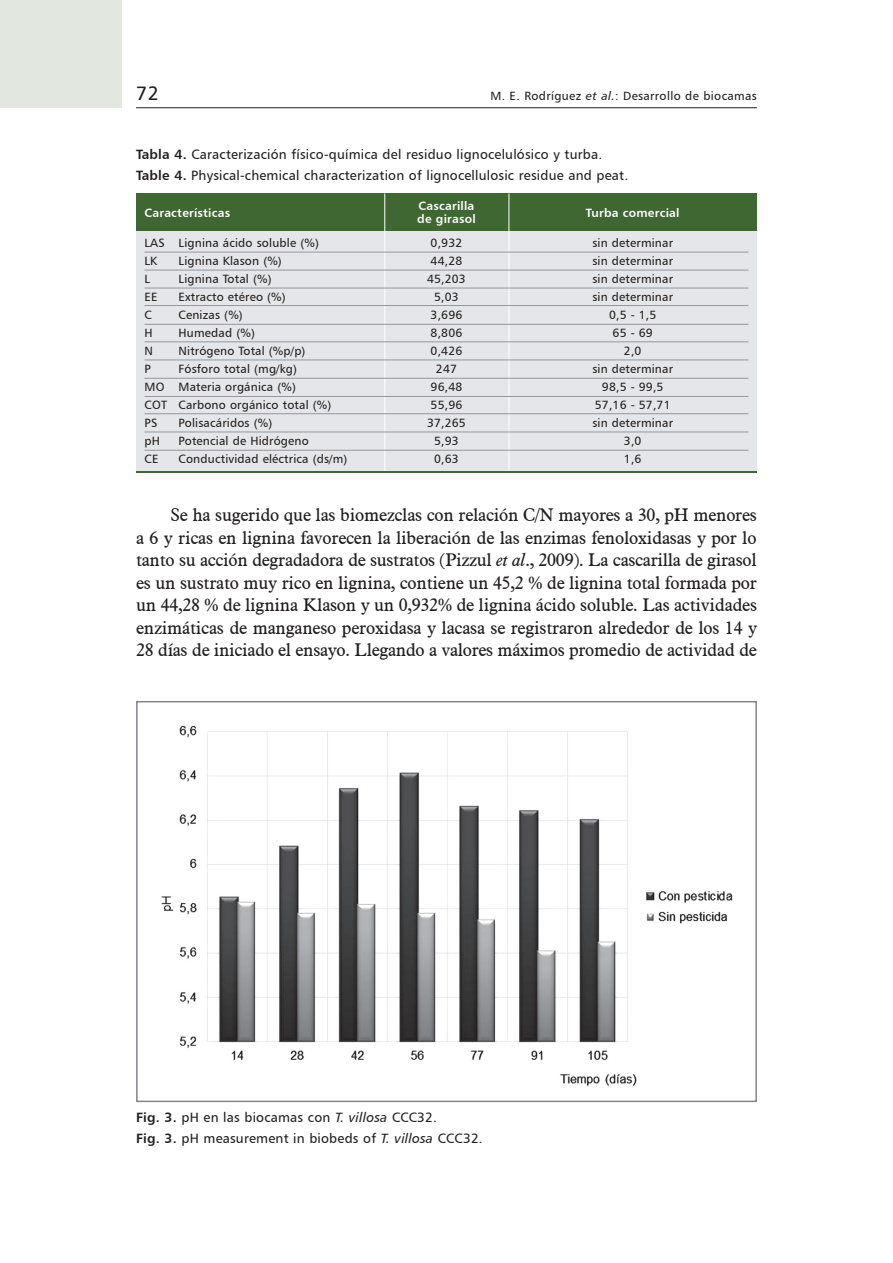
<style>
.page{position:relative;width:893px;height:1263px;background:#fff}
.page>*{position:absolute;margin:0;border:0;box-sizing:border-box;transform-origin:0 0}
.t1{font:19.5px "Humanist 777 BT Roman B";color:#231f20}
.texto_central{font:18px/22.5px "Aldine 721 BT";letter-spacing:-.02em;color:#231f20;text-align:justify}
.epigrafe{font:13.5px "Humanist 777 BT Roman B";letter-spacing:.015em;color:#231f20}
.epigrafe-2{font:12px "Humanist 777 BT Roman B";letter-spacing:.015em;color:#231f20}
.epigrafe-3{font:12px "Humanist 777 BT Bold B";letter-spacing:.015em;color:#fff}
.s1{font-family:"Humanist 777 BT Italic B"}
.s2{font-family:"Humanist 777 BT Bold B"}
.s3{font-style:italic}
</style>
<div class="page">
<hr style="left:136px;top:107px;width:621px;height:1px;background:#231f20">
<div style="left:0;top:0;width:121px;height:108px;background:#e2e8e0"></div>
<div style="left:136px;top:210px;width:621px;height:262px;background:#e4e6e9"></div>
<div style="left:136px;top:194px;width:621px;height:37px;background:#3e6731"></div>
<hr style="left:509px;top:194px;width:1px;height:278px;background:#fff">
<hr style="left:384px;top:194px;width:1px;height:278px;background:#fff">
<hr style="left:136px;top:471px;width:621px;height:1px;background:#3e6731">
<hr style="left:145px;top:252px;width:603px;height:1px;background:#93979e">
<hr style="left:145px;top:270px;width:603px;height:1px;background:#93979e">
<hr style="left:145px;top:288px;width:603px;height:1px;background:#93979e">
<hr style="left:145px;top:305px;width:603px;height:1px;background:#93979e">
<hr style="left:145px;top:324px;width:603px;height:1px;background:#93979e">
<hr style="left:145px;top:342px;width:603px;height:1px;background:#93979e">
<hr style="left:145px;top:360px;width:603px;height:1px;background:#93979e">
<hr style="left:145px;top:378px;width:603px;height:1px;background:#93979e">
<hr style="left:145px;top:396px;width:603px;height:1px;background:#93979e">
<hr style="left:145px;top:413px;width:603px;height:1px;background:#93979e">
<hr style="left:145px;top:432px;width:603px;height:1px;background:#93979e">
<hr style="left:145px;top:450px;width:603px;height:1px;background:#93979e">
<div style="left:136px;top:701px;width:621px;height:401px;border:2px solid #82858b"></div>
<img style="left:161px;top:726px;width:572px;height:360px">
<p class="t1" style="left:136px;top:81px;width:24px">72</p>
<p class="epigrafe-2" style="left:490px;top:88px;width:268px">M. E. Rodríguez <span class="s1">et al.</span>: Desarrollo de biocamas</p>
<p class="epigrafe" style="left:136px;top:146px;width:468px"><span class="s2">Tabla 4.</span> Caracterización físico-química del residuo lignocelulósico y turba.</p>
<p class="epigrafe" style="left:136px;top:166px;width:494px"><span class="s2">Table 4.</span> Physical-chemical characterization of lignocellulosic residue and peat.</p>
<p class="epigrafe-3" style="left:145px;top:205px;width:87px">Características</p>
<p class="epigrafe-2" style="left:145px;top:236px;width:176px">LAS Lignina ácido soluble (%)</p>
<p class="epigrafe-2" style="left:145px;top:254px;width:14px">LK</p>
<p class="epigrafe-2" style="left:179px;top:254px;width:105px">Lignina Klason (%)</p>
<p class="epigrafe-2" style="left:145px;top:272px;width:7px">L</p>
<p class="epigrafe-2" style="left:179px;top:272px;width:94px">Lignina Total (%)</p>
<p class="epigrafe-2" style="left:145px;top:290px;width:15px">EE</p>
<p class="epigrafe-2" style="left:179px;top:290px;width:109px">Extracto etéreo (%)</p>
<p class="epigrafe-2" style="left:145px;top:308px;width:9px">C</p>
<p class="epigrafe-2" style="left:179px;top:308px;width:66px">Cenizas (%)</p>
<p class="epigrafe-2" style="left:145px;top:326px;width:10px">H</p>
<p class="epigrafe-2" style="left:179px;top:326px;width:78px">Humedad (%)</p>
<p class="epigrafe-2" style="left:145px;top:344px;width:10px">N</p>
<p class="epigrafe-2" style="left:179px;top:344px;width:128px">Nitrógeno Total (%p/p)</p>
<p class="epigrafe-2" style="left:145px;top:362px;width:8px">P</p>
<p class="epigrafe-2" style="left:179px;top:362px;width:120px">Fósforo total (mg/kg)</p>
<p class="epigrafe-2" style="left:145px;top:380px;width:153px">MO Materia orgánica (%)</p>
<p class="epigrafe-2" style="left:145px;top:398px;width:188px">COT Carbono orgánico total (%)</p>
<p class="epigrafe-2" style="left:145px;top:416px;width:14px">PS</p>
<p class="epigrafe-2" style="left:179px;top:416px;width:95px">Polisacáridos (%)</p>
<p class="epigrafe-2" style="left:145px;top:434px;width:17px">pH</p>
<p class="epigrafe-2" style="left:179px;top:434px;width:132px">Potencial de Hidrógeno</p>
<p class="epigrafe-2" style="left:145px;top:452px;width:15px">CE</p>
<p class="epigrafe-2" style="left:179px;top:452px;width:170px">Conductividad eléctrica (ds/m)</p>
<p class="epigrafe-3" style="left:419px;top:198px;width:57px">Cascarilla</p>
<p class="epigrafe-3" style="left:417px;top:211px;width:60px">de girasol</p>
<p class="epigrafe-2" style="left:431px;top:236px;width:33px">0,932</p>
<p class="epigrafe-2" style="left:431px;top:254px;width:33px">44,28</p>
<p class="epigrafe-2" style="left:427px;top:272px;width:40px">45,203</p>
<p class="epigrafe-2" style="left:434px;top:290px;width:26px">5,03</p>
<p class="epigrafe-2" style="left:431px;top:308px;width:33px">3,696</p>
<p class="epigrafe-2" style="left:431px;top:326px;width:33px">8,806</p>
<p class="epigrafe-2" style="left:431px;top:344px;width:33px">0,426</p>
<p class="epigrafe-2" style="left:436px;top:362px;width:23px">247</p>
<p class="epigrafe-2" style="left:431px;top:380px;width:33px">96,48</p>
<p class="epigrafe-2" style="left:431px;top:398px;width:33px">55,96</p>
<p class="epigrafe-2" style="left:427px;top:416px;width:40px">37,265</p>
<p class="epigrafe-2" style="left:434px;top:434px;width:26px">5,93</p>
<p class="epigrafe-2" style="left:434px;top:452px;width:26px">0,63</p>
<p class="epigrafe-3" style="left:586px;top:205px;width:95px">Turba comercial</p>
<p class="epigrafe-2" style="left:592px;top:236px;width:82px">sin determinar</p>
<p class="epigrafe-2" style="left:592px;top:254px;width:82px">sin determinar</p>
<p class="epigrafe-2" style="left:592px;top:272px;width:82px">sin determinar</p>
<p class="epigrafe-2" style="left:592px;top:290px;width:82px">sin determinar</p>
<p class="epigrafe-2" style="left:609px;top:308px;width:49px">0,5 - 1,5</p>
<p class="epigrafe-2" style="left:613px;top:326px;width:42px">65 - 69</p>
<p class="epigrafe-2" style="left:624px;top:344px;width:19px">2,0</p>
<p class="epigrafe-2" style="left:592px;top:362px;width:82px">sin determinar</p>
<p class="epigrafe-2" style="left:602px;top:380px;width:63px">98,5 - 99,5</p>
<p class="epigrafe-2" style="left:595px;top:398px;width:77px">57,16 - 57,71</p>
<p class="epigrafe-2" style="left:592px;top:416px;width:82px">sin determinar</p>
<p class="epigrafe-2" style="left:624px;top:434px;width:19px">3,0</p>
<p class="epigrafe-2" style="left:624px;top:452px;width:19px">1,6</p>
<p class="texto_central" style="left:136px;top:503px;width:622px;text-indent:34px">Se ha sugerido que las biomezclas con relación C/N mayores a 30, pH menores a 6 y ricas en lignina favorecen la liberación de las enzimas fenoloxidasas y por lo tanto su acción degradadora de sustratos (Pizzul <span class="s3">et al</span>., 2009). La cascarilla de girasol es un sustrato muy rico en lignina, contiene un 45,2 % de lignina total formada por un 44,28 % de lignina Klason y un 0,932% de lignina ácido soluble. Las actividades enzimáticas de manganeso peroxidasa y lacasa se registraron alrededor de los 14 y 28 días de iniciado el ensayo. Llegando a valores máximos promedio de actividad de</p>
<p class="epigrafe" style="left:136px;top:1109px;width:303px"><span class="s2">Fig. 3.</span> pH en las biocamas con <span class="s1">T. villosa</span> CCC32.</p>
<p class="epigrafe" style="left:136px;top:1130px;width:348px"><span class="s2">Fig. 3.</span> pH measurement in biobeds of <span class="s1">T. villosa</span> CCC32.</p>
</div>
